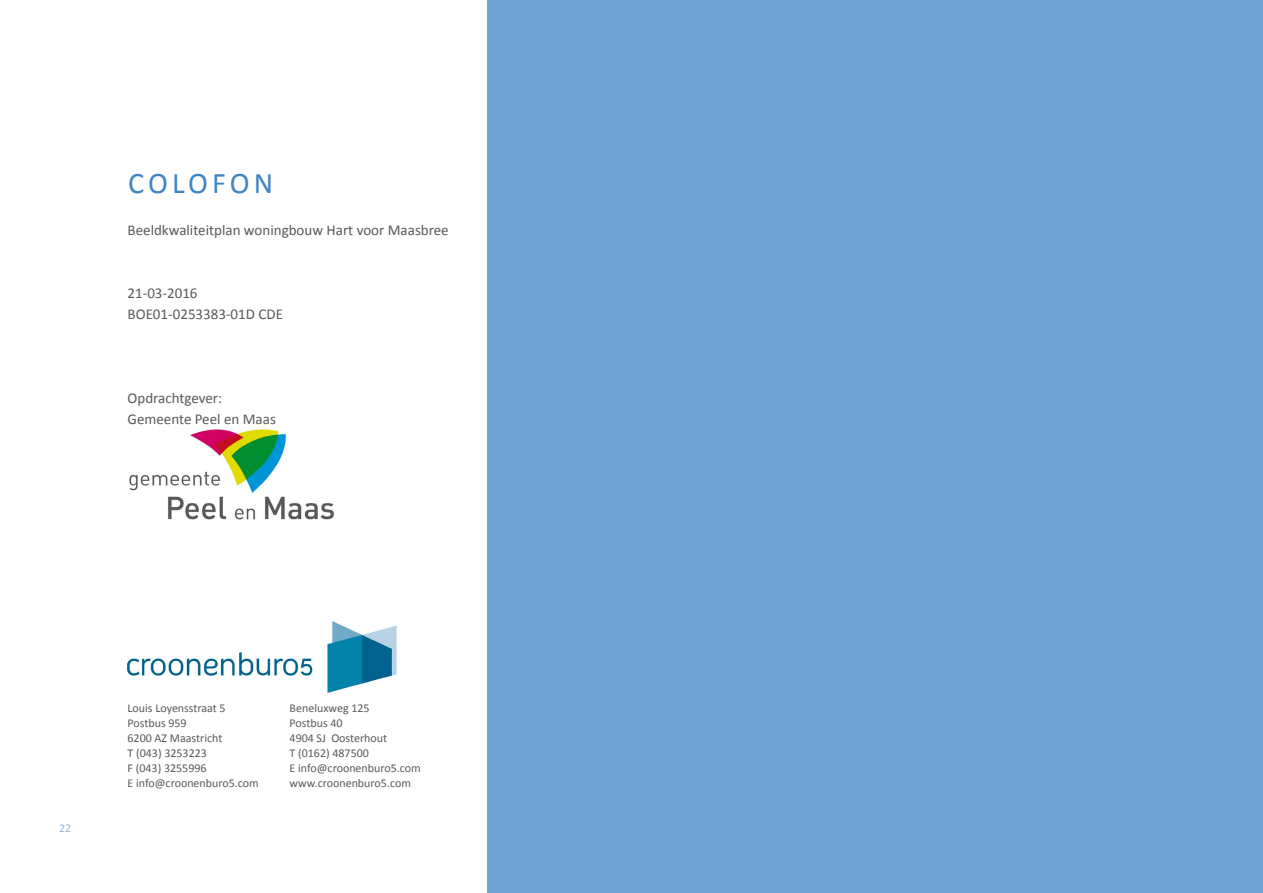
<style>
.page{position:relative;width:1263px;height:893px;background:#fff}
.page>*{position:absolute;margin:0;border:0;box-sizing:border-box;transform-origin:0 0}
.t1{font:30px "Calibri";color:#4085c6}
.t2{font:15px/21px "Calibri";color:#58595b}
.t3{font:12px "Calibri";color:#58595b}
.t4{font:12px "Calibri";color:#669dd1}
</style>
<div class="page">
<div style="left:487px;top:0;width:776px;height:893px;background:#6fa3d4"></div>
<img style="left:129px;top:429px;width:205px;height:91px">
<img style="left:128px;top:620px;width:269px;height:73px">
<h1 class="t1" style="left:128px;top:164px;width:123px">COLOFON</h1>
<p class="t2" style="left:128px;top:219px;width:323px">Beeldkwaliteitplan woningbouw Hart voor Maasbree</p>
<p class="t2" style="left:128px;top:282px;width:155px">21-03-2016<br>BOE01-0253383-01D CDE</p>
<p class="t2" style="left:128px;top:387px;width:150px">Opdrachtgever:<br>Gemeente Peel en Maas</p>
<p class="t4" style="left:59px;top:820px;width:14px">22</p>
<p class="t3" style="left:128px;top:700px;width:123px">Louis Loyensstraat 5 B</p>
<p class="t3" style="left:296px;top:700px;width:75px">eneluxweg 125</p>
<p class="t3" style="left:128px;top:715px;width:61px">Postbus 959</p>
<p class="t3" style="left:290px;top:715px;width:55px">Postbus 40</p>
<p class="t3" style="left:128px;top:730px;width:96px">6200 AZ Maastricht</p>
<p class="t3" style="left:290px;top:730px;width:99px">4904 SJ Oosterhout</p>
<p class="t3" style="left:128px;top:745px;width:110px">T (043) 3253223 T</p>
<p class="t3" style="left:298px;top:745px;width:72px">(0162) 487500</p>
<p class="t3" style="left:128px;top:760px;width:110px">F (043) 3255996 E</p>
<p class="t3" style="left:298px;top:760px;width:124px">info@croonenburo5.com</p>
<p class="t3" style="left:128px;top:775px;width:133px">E info@croonenburo5.com</p>
<p class="t3" style="left:290px;top:775px;width:123px">www.croonenburo5.com</p>
</div>
